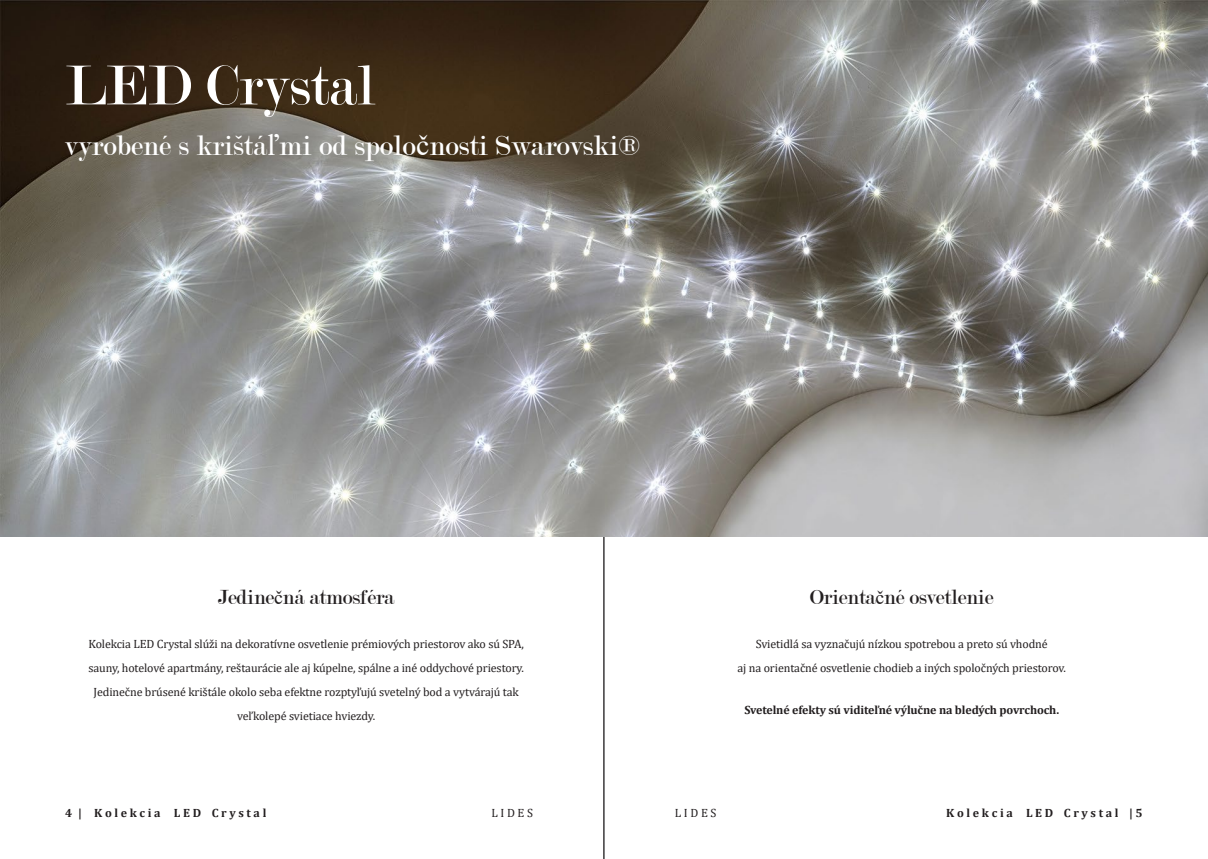
<style>
.page{position:relative;width:1208px;height:859px;background:#fff}
.page>*{position:absolute;margin:0;border:0;box-sizing:border-box;transform-origin:0 0}
.t1{font:60px "Modern";color:#fff}
.t2{font:30px "Modern";color:#fff}
.t3{font:22px "Modern";letter-spacing:-.01em;color:#231f20}
.t4{font:12px/24px "Cambria";letter-spacing:-.01em;color:#231f20}
.t5{font:700 12px "Cambria";letter-spacing:-.01em;color:#231f20}
.s1{font-family:"Times New Roman"}
.s2{font-family:"Times New Roman";font-size:20px}
</style>
<div class="page">
<hr style="left:604px;top:0;width:1px;height:859px;background:#6c6d70">
<hr style="left:603px;top:0;width:1px;height:859px;background:#231f20">
<img style="left:0;top:0;width:1208px;height:537px">
<p class="t1" style="left:65px;top:55px;width:312px">LED Crystal</p>
<p class="t2" style="left:65px;top:131px;width:578px">vyrobené s krištá<span class="s1">ľ</span>mi od spolo<span class="s1">č</span>nosti Swarovski®</p>
<p class="t3" style="left:218px;top:586px;width:178px">Jedine<span class="s2">č</span>ná atmosféra</p>
<p class="t4" style="left:88px;top:632px;width:437px">Kolekcia LED Crystal slúži na dekoratívne osvetlenie prémiových priestorov ako sú SPA, sauny, hotelové apartmány, reštaurácie ale aj kúpelne, spálne a iné oddychové priestory.</p>
<p class="t4" style="left:94px;top:680px;width:427px;text-align:center">Jedinečne brúsené krištále okolo seba efektne rozptyľujú svetelný bod a vytvárajú tak veľkolepé svietiace hviezdy.</p>
<p class="t3" style="left:810px;top:586px;width:185px">Orienta<span class="s2">č</span>né osvetlenie</p>
<p class="t4" style="left:756px;top:632px;width:293px">Svietidlá sa vyznačujú nízkou spotrebou a preto sú vhodné</p>
<p class="t4" style="left:737px;top:656px;width:330px">aj na orientačné osvetlenie chodieb a iných spoločných priestorov.</p>
<p class="t5" style="left:744px;top:702px;width:316px">Svetelné efekty sú viditeľné výlučne na bledých povrchoch.</p>
<p class="t5" style="left:65px;top:804px;width:203px">4 | K o l e k c i a L E D C r y s t a l</p>
<p class="t4" style="left:491px;top:801px;width:43px">L I D E S</p>
<p class="t4" style="left:675px;top:801px;width:43px">L I D E S</p>
<p class="t5" style="left:946px;top:804px;width:198px">K o l e k c i a L E D C r y s t a l | 5</p>
</div>
